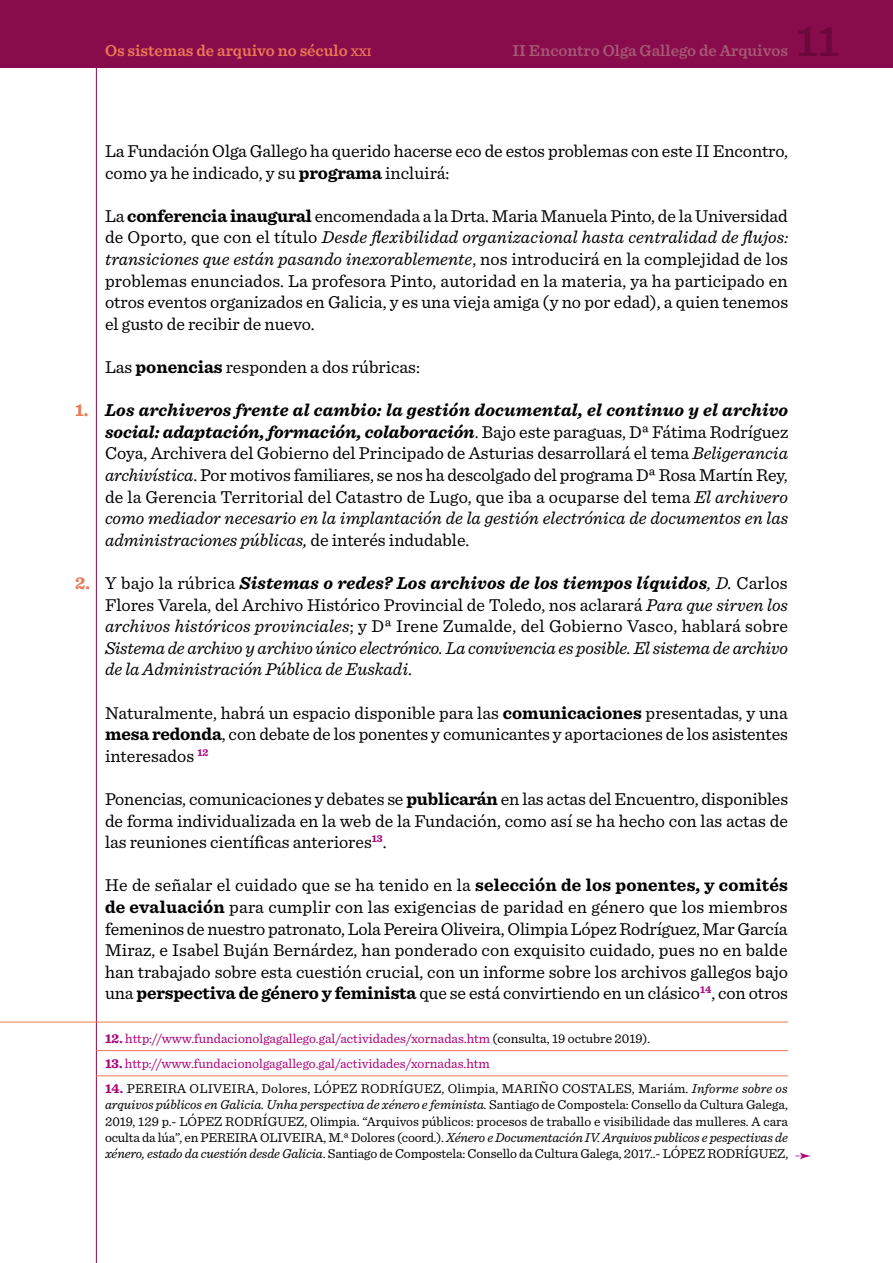
<style>
.page{position:relative;width:893px;height:1263px;background:#fff}
.page>*{position:absolute;margin:0;border:0;box-sizing:border-box;transform-origin:0 0}
.t1{font:600 45px "Sentinel";color:#6d083c}
.t2{font:18px/21.6px "Sentinel";color:#000;text-align:justify}
.t3{font:italic 18px/21.6px "Sentinel";color:#000;text-align:justify}
.t4{font:600 16.5px "Sentinel";color:#a65874}
.t5{font:600 16.5px "Sentinel";color:#ed7854}
.t6{font:13.5px/16.2px "Sentinel";color:#000}
.t7{font:13.5px "Sentinel";color:#aa007a}
.s1{font-size:11.55px}
.s2{font-weight:700}
.s3{font-style:italic}
.s4{font-weight:700;color:#ed7854}
.s5{font-weight:700;font-style:italic}
.s6{font-weight:700;font-style:normal;color:#ed7854}
.s7{font-style:normal}
.s8{color:#000}
.s9{font-weight:700;color:#aa007a}
.s10{color:#aa007a}
</style>
<div class="page">
<div style="left:0;top:0;width:893px;height:68px;background:#880c4b"></div>
<hr style="left:96px;top:68px;width:1px;height:1195px;background:#880c4b">
<hr style="left:0;top:1022px;width:788px;height:1px;background:#ed7854">
<hr style="left:96px;top:1050px;width:692px;height:1px;background:#ed7854">
<hr style="left:96px;top:1075px;width:692px;height:1px;background:#ed7854">
<p class="t5" style="left:105px;top:38px;width:268px">Os sistemas de arquivo no século <span class="s1">xxi</span></p>
<p class="t4" style="left:512px;top:38px;width:277px">II Encontro Olga Gallego de Arquivos</p>
<h1 class="t1" style="left:796px;top:7px;width:45px">11</h1>
<p class="t2" style="left:105px;top:139px;width:685px">La Fundación Olga Gallego ha querido hacerse eco de estos problemas con este II Encontro, como ya he indicado, y su <span class="s2">programa</span> incluirá:</p>
<p class="t2" style="left:105px;top:204px;width:685px">La <span class="s2">conferencia inaugural</span> encomendada a la Drta. Maria Manuela Pinto, de la Universidad de Oporto, que con el título <span class="s3">Desde flexibilidad organizacional hasta centralidad de flujos: transiciones que están pasando inexorablemente</span>, nos introducirá en la complejidad de los problemas enunciados. La profesora Pinto, autoridad en la materia, ya ha participado en otros eventos organizados en Galicia, y es una vieja amiga (y no por edad), a quien tenemos el gusto de recibir de nuevo.</p>
<p class="t2" style="left:105px;top:355px;width:316px">Las <span class="s2">ponencias</span> responden a dos rúbricas:</p>
<p class="t2" style="left:105px;top:398px;width:685px;text-indent:-30px"><span class="s4">1.</span> <span class="s5">Los archiveros frente al cambio: la gestión documental, el continuo y el archivo social: adaptación, formación, colaboración</span>. Bajo este paraguas, Dª Fátima Rodríguez Coya, Archivera del Gobierno del Principado de Asturias desarrollará el tema <span class="s3">Beligerancia archivística</span>. Por motivos familiares, se nos ha descolgado del programa Dª Rosa Martín Rey, de la Gerencia Territorial del Catastro de Lugo, que iba a ocuparse del tema <span class="s3">El archivero como mediador necesario en la implantación de la gestión electrónica de documentos en las administraciones públicas,</span> de interés indudable.</p>
<p class="t3" style="left:105px;top:571px;width:685px;text-indent:-30px"><span class="s6">2.</span> <span class="s7">Y bajo la rúbrica</span> <span class="s2">Sistemas o redes? Los archivos de los tiempos líquidos</span>, D. <span class="s7">Carlos Flores Varela, del Archivo Histórico Provincial de Toledo, nos aclarará</span> Para que sirven los archivos históricos provinciales<span class="s7">; y Dª Irene Zumalde, del Gobierno Vasco, hablará sobre </span>Sistema de archivo y archivo único electrónico. La convivencia es posible. El sistema de archivo de la Administración Pública de Euskadi<span class="s7">.</span></p>
<p class="t2" style="left:105px;top:701px;width:684px">Naturalmente, habrá un espacio disponible para las <span class="s2">comunicaciones</span> presentadas, y una <span class="s2">mesa redonda</span>, con debate de los ponentes y comunicantes y aportaciones de los asistentes interesados <sup>12</sup></p>
<p class="t2" style="left:105px;top:787px;width:685px">Ponencias, comunicaciones y debates se <span class="s2">publicarán</span> en las actas del Encuentro, disponibles de forma individualizada en la web de la Fundación, como así se ha hecho con las actas de las reuniones científicas anteriores<sup>13</sup>.</p>
<p class="t2" style="left:105px;top:873px;width:685px">He de señalar el cuidado que se ha tenido en la <span class="s2">selección de los ponentes, y comités de evaluación</span> para cumplir con las exigencias de paridad en género que los miembros femeninos de nuestro patronato, Lola Pereira Oliveira, Olimpia López Rodríguez, Mar García Miraz, e Isabel Buján Bernárdez, han ponderado con exquisito cuidado, pues no en balde han trabajado sobre esta cuestión crucial, con un informe sobre los archivos gallegos bajo una <span class="s2">perspectiva de género y feminista</span> que se está convirtiendo en un clásico<sup>14</sup>, con otros</p>
<p class="t7" style="left:105px;top:1028px;width:547px"><span class="s2">12.</span> http://www.fundacionolgagallego.gal/actividades/xornadas.htm <span class="s8">(consulta, 19 octubre 2019).</span></p>
<p class="t7" style="left:105px;top:1053px;width:386px"><span class="s2">13.</span> http://www.fundacionolgagallego.gal/actividades/xornadas.htm</p>
<p class="t6" style="left:105px;top:1080px;width:708px"><span class="s9">14.</span> PEREIRA OLIVEIRA, Dolores, LÓPEZ RODRÍGUEZ, Olimpia, MARIÑO COSTALES, Mariám. <span class="s3">Informe sobre os arquivos públicos en Galicia. Unha perspectiva de xénero e feminista.</span> Santiago de Compostela: Consello da Cultura Galega, 2019, 129 p.- LÓPEZ RODRÍGUEZ, Olimpia. “Arquivos públicos: procesos de traballo e visibilidade das mulleres. A cara oculta da lúa”, en PEREIRA OLIVEIRA, M.ª Dolores (coord.). <span class="s3">Xénero e Documentación IV. Arquivos publicos e pespectivas de xénero, estado da cuestión desde Galicia</span>. Santiago de Compostela: Consello da Cultura Galega, 2017..- LÓPEZ RODRÍGUEZ, <span class="s10">➛</span></p>
</div>
